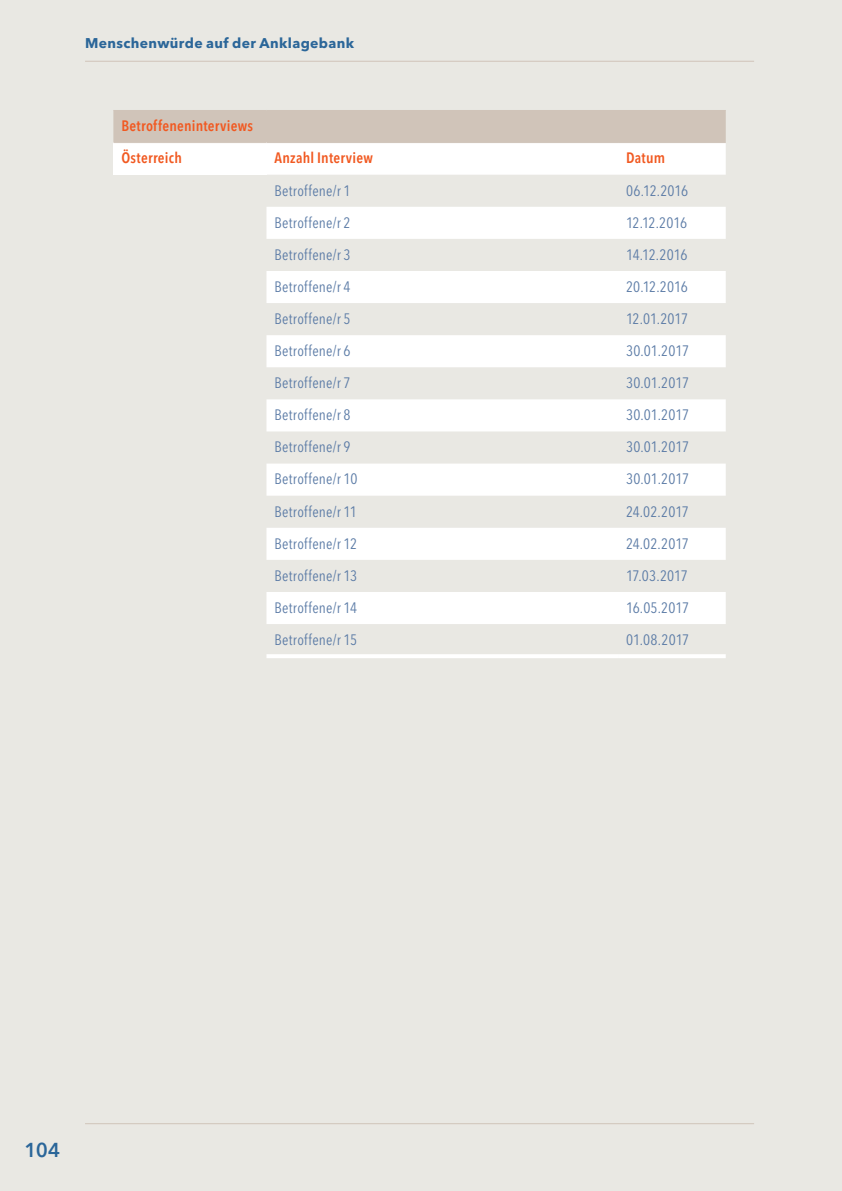
<style>
.page{position:relative;width:842px;height:1191px;background:#e9e8e3}
.page>*{position:absolute;margin:0;border:0;box-sizing:border-box;transform-origin:0 0}
.t1{font:600 20px "Avenir Next LT Pro";color:#2b6699}
.t2{font:condensed 15px "Avenir Next LT Pro";letter-spacing:.015em;color:#5b7ba6}
.t3{font:600 condensed 15px/32px "Avenir Next LT Pro";letter-spacing:.015em;color:#f15921}
.t4{font:700 14px "Avenir Next LT Pro";letter-spacing:.025em;color:#2b6699}
</style>
<div class="page">
<hr style="left:85px;top:61px;width:669px;height:1px;background:#d0c4b9">
<hr style="left:85px;top:1123px;width:669px;height:1px;background:#d0c4b9">
<svg style="left:113px;top:111px;width:613px;height:64px;background:#e7e1dc"></svg>
<svg style="left:266px;top:207px;width:460px;height:417px;fill:#fff"></svg>
<hr style="left:266px;top:110px;width:352px;height:1px;background:#d0c4b9">
<hr style="left:618px;top:110px;width:108px;height:1px;background:#d0c4b9">
<hr style="left:266px;top:142px;width:352px;height:1px;background:#d0c4b9">
<hr style="left:618px;top:142px;width:108px;height:1px;background:#d0c4b9">
<hr style="left:113px;top:110px;width:153px;height:1px;background:#d0c4b9">
<hr style="left:113px;top:142px;width:153px;height:1px;background:#d0c4b9">
<hr style="left:266px;top:654px;width:352px;height:4px;background:#fff">
<hr style="left:618px;top:654px;width:108px;height:4px;background:#fff">
<p class="t4" style="left:85px;top:35px;width:270px">Menschenwürde auf der Anklagebank</p>
<p class="t3" style="left:121px;top:110px;width:133px">Betroffeneninterviews<br>Österreich</p>
<p class="t3" style="left:274px;top:142px;width:100px">Anzahl Interview</p>
<p class="t3" style="left:626px;top:142px;width:41px">Datum</p>
<p class="t2" style="left:274px;top:181px;width:78px">Betroffene/r 1</p>
<p class="t2" style="left:626px;top:181px;width:64px">06.12.2016</p>
<p class="t2" style="left:274px;top:213px;width:78px">Betroffene/r 2</p>
<p class="t2" style="left:626px;top:213px;width:63px">12.12.2016</p>
<p class="t2" style="left:274px;top:245px;width:78px">Betroffene/r 3</p>
<p class="t2" style="left:626px;top:245px;width:63px">14.12.2016</p>
<p class="t2" style="left:274px;top:277px;width:78px">Betroffene/r 4</p>
<p class="t2" style="left:626px;top:277px;width:63px">20.12.2016</p>
<p class="t2" style="left:274px;top:310px;width:78px">Betroffene/r 5</p>
<p class="t2" style="left:626px;top:310px;width:64px">12.01.2017</p>
<p class="t2" style="left:274px;top:342px;width:78px">Betroffene/r 6</p>
<p class="t2" style="left:626px;top:342px;width:65px">30.01.2017</p>
<p class="t2" style="left:274px;top:374px;width:78px">Betroffene/r 7</p>
<p class="t2" style="left:626px;top:374px;width:65px">30.01.2017</p>
<p class="t2" style="left:274px;top:406px;width:78px">Betroffene/r 8</p>
<p class="t2" style="left:626px;top:406px;width:65px">30.01.2017</p>
<p class="t2" style="left:274px;top:438px;width:78px">Betroffene/r 9</p>
<p class="t2" style="left:626px;top:438px;width:65px">30.01.2017</p>
<p class="t2" style="left:274px;top:470px;width:84px">Betroffene/r 10</p>
<p class="t2" style="left:626px;top:470px;width:65px">30.01.2017</p>
<p class="t2" style="left:274px;top:502px;width:84px">Betroffene/r 11</p>
<p class="t2" style="left:626px;top:502px;width:64px">24.02.2017</p>
<p class="t2" style="left:274px;top:534px;width:84px">Betroffene/r 12</p>
<p class="t2" style="left:626px;top:534px;width:64px">24.02.2017</p>
<p class="t2" style="left:274px;top:566px;width:84px">Betroffene/r 13</p>
<p class="t2" style="left:626px;top:566px;width:63px">17.03.2017</p>
<p class="t2" style="left:274px;top:598px;width:84px">Betroffene/r 14</p>
<p class="t2" style="left:626px;top:598px;width:65px">16.05.2017</p>
<p class="t2" style="left:274px;top:630px;width:84px">Betroffene/r 15</p>
<p class="t2" style="left:626px;top:630px;width:65px">01.08.2017</p>
<h1 class="t1" style="left:25px;top:1137px;width:37px">104</h1>
</div>
